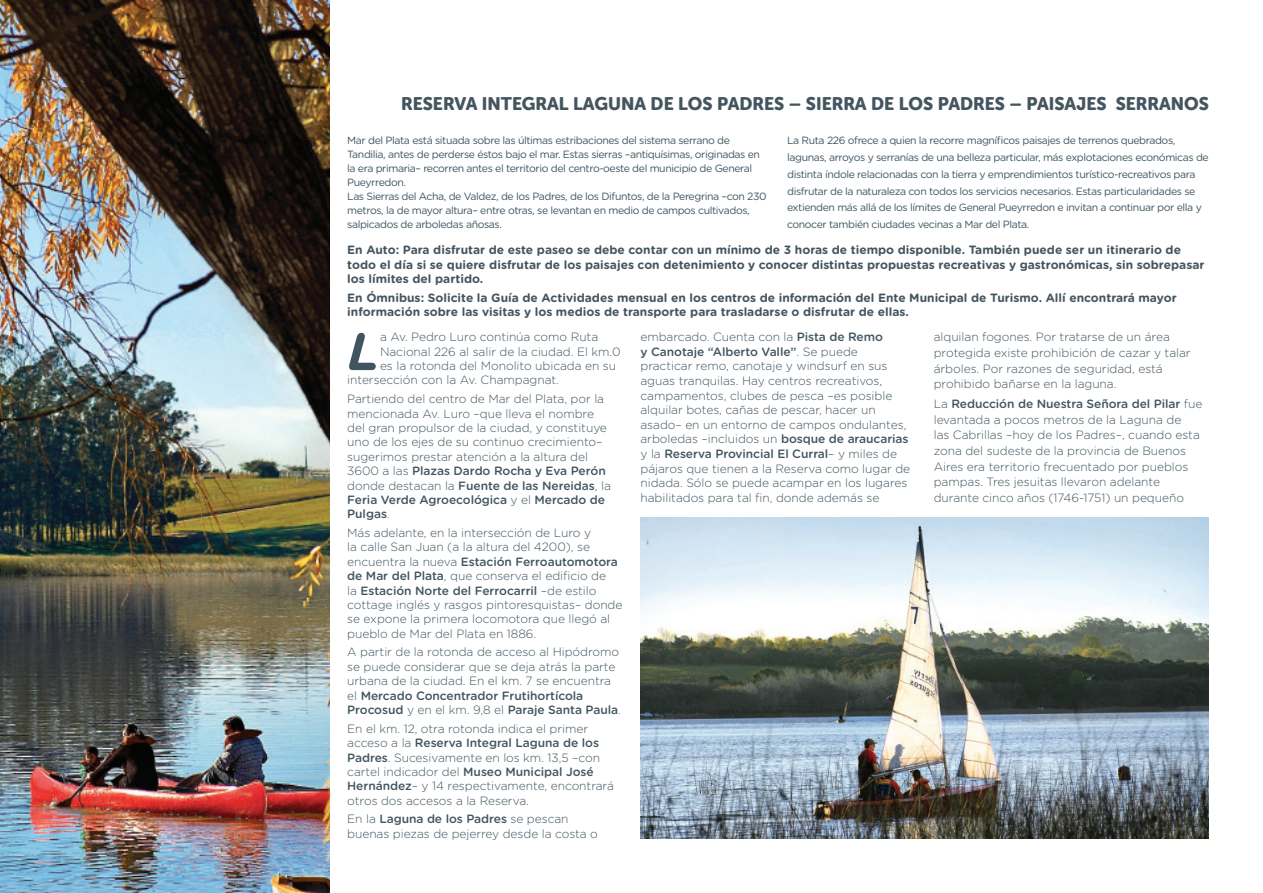
<style>
.page{position:relative;width:1263px;height:893px;background:#fff}
.page>*{position:absolute;margin:0;border:0;box-sizing:border-box;transform-origin:0 0}
.Texto_general{font:italic 700 52.8px "Gotham Rounded";color:#415560}
.Titulos{font:18px "Museo Sans W01 Rounded 900";color:#455560}
.Texto_general-2{font:300 12px/14.4px "Gotham Rounded";letter-spacing:-.005em;color:#415560}
.Texto_01{font:700 12px/14.4px "Gotham Rounded";color:#455560}
.Texto_general-3{font:10.5px/14px "Gotham Rounded";letter-spacing:-.04em;color:#415560}
.s1{font-weight:500}
</style>
<div class="page">
<img style="left:0;top:0;width:329px;height:893px">
<img style="left:640px;top:518px;width:569px;height:321px">
<p class="Titulos" style="left:401px;top:93px;width:809px">RESERVA INTEGRAL LAGUNA DE LOS PADRES – SIERRA DE LOS PADRES – PAISAJES SERRANOS</p>
<p class="Texto_general-3" style="left:787px;top:132px;width:423px;line-height:16.8px">La Ruta 226 ofrece a quien la recorre magníficos paisajes de terrenos quebrados, lagunas, arroyos y serranías de una belleza particular, más explotaciones económicas de distinta índole relacionadas con la tierra y emprendimientos turístico-recreativos para disfrutar de la naturaleza con todos los servicios necesarios. Estas particularidades se extienden más allá de los límites de General Pueyrredon e invitan a continuar por ella y conocer también ciudades vecinas a Mar del Plata.</p>
<p class="Texto_01" style="left:347px;top:242px;width:859px">En Auto: Para disfrutar de este paseo se debe contar con un mínimo de 3 horas de tiempo disponible. También puede ser un itinerario de todo el día si se quiere disfrutar de los paisajes con detenimiento y conocer distintas propuestas recreativas y gastronómicas, sin sobrepasar los límites del partido.</p>
<p class="Texto_01" style="left:347px;top:290px;width:831px">En Ómnibus: Solicite la Guía de Actividades mensual en los centros de información del Ente Municipal de Turismo. Allí encontrará mayor información sobre las visitas y los medios de transporte para trasladarse o disfrutar de ellas.</p>
<p class="Texto_general-3" style="left:347px;top:133px;width:414px">Mar del Plata está situada sobre las últimas estribaciones del sistema serrano de Tandilia, antes de perderse éstos bajo el mar. Estas sierras –antiquísimas, originadas en la era primaria– recorren antes el territorio del centro-oeste del municipio de General Pueyrredon.</p>
<p class="Texto_general-3" style="left:347px;top:189px;width:421px">Las Sierras del Acha, de Valdez, de los Padres, de los Difuntos, de la Peregrina –con 230 metros, la de mayor altura– entre otras, se levantan en medio de campos cultivados, salpicados de arboledas añosas.</p>
<p class="Texto_general" style="left:347px;top:313px;width:35px">L</p>
<p class="Texto_general-2" style="left:380px;top:329px;width:220px">a Av. Pedro Luro continúa como Ruta</p>
<p class="Texto_general-2" style="left:380px;top:344px;width:242px">Nacional 226 al salir de la ciudad. El km.0</p>
<p class="Texto_general-2" style="left:380px;top:358px;width:238px">es la rotonda del Monolito ubicada en su</p>
<p class="Texto_general-2" style="left:347px;top:372px;width:213px">intersección con la Av. Champagnat.</p>
<p class="Texto_general-2" style="left:347px;top:391px;width:265px">Partiendo del centro de Mar del Plata, por la mencionada Av. Luro –que lleva el nombre del gran propulsor de la ciudad, y constituye uno de los ejes de su continuo crecimiento– sugerimos prestar atención a la altura del 3600 a las <span class="s1">Plazas Dardo Rocha y Eva Perón </span>donde destacan la <span class="s1">Fuente de las Nereidas</span>, la <span class="s1">Feria Verde Agroecológica</span> y el <span class="s1">Mercado de Pulgas</span>.</p>
<p class="Texto_general-2" style="left:347px;top:525px;width:277px">Más adelante, en la intersección de Luro y<br>la calle San Juan (a la altura del 4200), se encuentra la nueva <span class="s1">Estación Ferroautomotora de Mar del Plata</span>, que conserva el edificio de<br>la <span class="s1">Estación Norte del Ferrocarril</span> –de estilo cottage inglés y rasgos pintoresquistas– donde se expone la primera locomotora que llegó al pueblo de Mar del Plata en 1886.</p>
<p class="Texto_general-2" style="left:347px;top:644px;width:275px">A partir de la rotonda de acceso al Hipódromo se puede considerar que se deja atrás la parte urbana de la ciudad. En el km. 7 se encuentra el <span class="s1">Mercado Concentrador Frutihortícola Procosud</span> y en el km. 9,8 el <span class="s1">Paraje Santa Paula</span>.</p>
<p class="Texto_general-2" style="left:347px;top:721px;width:268px">En el km. 12, otra rotonda indica el primer acceso a la <span class="s1">Reserva Integral Laguna de los Padres</span>. Sucesivamente en los km. 13,5 –con cartel indicador del <span class="s1">Museo Municipal José Hernández</span>– y 14 respectivamente, encontrará otros dos accesos a la Reserva.</p>
<p class="Texto_general-2" style="left:347px;top:811px;width:252px">En la <span class="s1">Laguna de los Padres</span> se pescan buenas piezas de pejerrey desde la costa o</p>
<p class="Texto_general-2" style="left:640px;top:329px;width:271px">embarcado. Cuenta con la <span class="s1">Pista de Remo<br>y Canotaje “Alberto Valle”</span>. Se puede practicar remo, canotaje y windsurf en sus aguas tranquilas. Hay centros recreativos, campamentos, clubes de pesca –es posible alquilar botes, cañas de pescar, hacer un asado– en un entorno de campos ondulantes, arboledas –incluidos un <span class="s1">bosque de araucarias </span>y la <span class="s1">Reserva Provincial El Curral</span>– y miles de pájaros que tienen a la Reserva como lugar de nidada. Sólo se puede acampar en los lugares habilitados para tal fin, donde además se</p>
<p class="Texto_general-2" style="left:934px;top:329px;width:259px;line-height:15.6px">alquilan fogones. Por tratarse de un área protegida existe prohibición de cazar y talar árboles. Por razones de seguridad, está prohibido bañarse en la laguna.</p>
<p class="Texto_general-2" style="left:934px;top:395px;width:270px;line-height:15.6px">La <span class="s1">Reducción de Nuestra Señora del Pilar</span> fue levantada a pocos metros de la Laguna de<br>las Cabrillas –hoy de los Padres–, cuando esta zona del sudeste de la provincia de Buenos Aires era territorio frecuentado por pueblos pampas. Tres jesuitas llevaron adelante durante cinco años (1746-1751) un pequeño</p>
</div>
